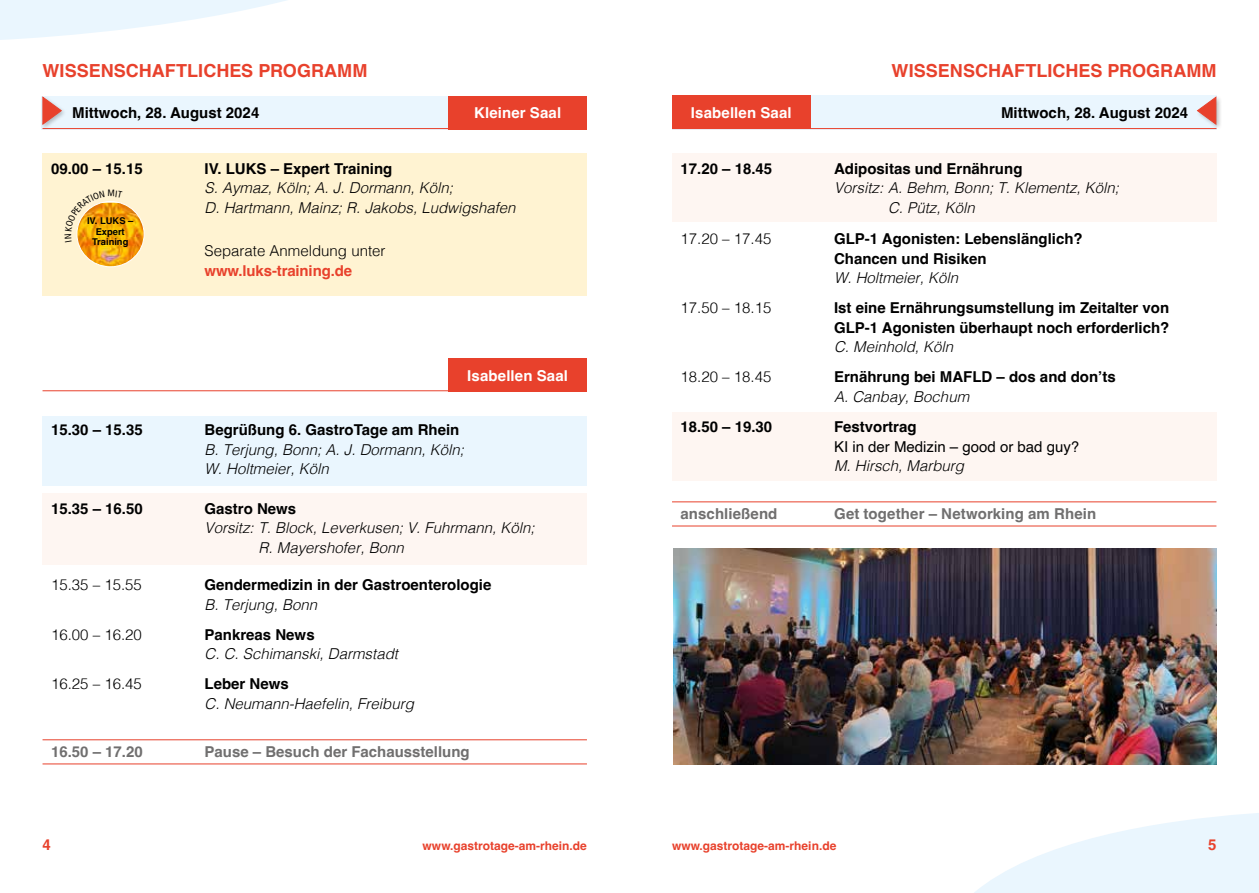
<style>
.page{position:relative;width:1259px;height:893px;background:#fff}
.page>*{position:absolute;margin:0;border:0;box-sizing:border-box;transform-origin:0 0}
.t1{font:700 18px "Helvetica";color:#e8412c}
.t2{font:700 15px/19.5px "Helvetica";color:#000}
.t3{font:italic 300 15px/19.5px "Helvetica";color:#000}
.t4{font:300 15px "Helvetica";color:#000}
.t5{font:700 15px "Helvetica";color:#706f6f}
.t6{font:700 15px "Helvetica";letter-spacing:.01em;color:#fff}
.t7{font:15px "Helvetica";color:#000}
.t8{font:700 15px "Helvetica";letter-spacing:-.01em;color:#e8412c}
.t9{font:700 12px "Helvetica";color:#e8412c}
.t10{font:700 9.3px/10.5px "Helvetica";color:#000;text-align:center}
</style>
<div class="page">
<svg style="left:974px;top:813px;width:285px;height:80px"></svg>
<div style="left:41px;top:96px;width:546px;height:33px;background:#eaf6fe"></div>
<div style="left:672px;top:412px;width:544px;height:68px;background:#fef6f2"></div>
<div style="left:672px;top:153px;width:544px;height:68px;background:#fef6f2"></div>
<div style="left:43px;top:153px;width:544px;height:143px;background:#fff3d2"></div>
<div style="left:43px;top:493px;width:544px;height:71px;background:#fef6f2"></div>
<div style="left:43px;top:416px;width:544px;height:70px;background:#eaf6fe"></div>
<hr style="left:43px;top:128px;width:544px;height:1px;background:#e8412c">
<hr style="left:43px;top:739px;width:544px;height:1px;background:#e8412c">
<hr style="left:43px;top:763px;width:544px;height:1px;background:#e8412c">
<div style="left:41px;top:95px;width:26px;height:35px;background:#000;opacity:.25"></div>
<svg style="left:42px;top:96px;width:20px;height:30px"></svg>
<div style="left:448px;top:96px;width:139px;height:33px;background:#e8412c"></div>
<img style="left:77px;top:203px;width:67px;height:64px">
<div style="left:672px;top:96px;width:544px;height:34px;background:#eaf6fe"></div>
<hr style="left:672px;top:128px;width:544px;height:1px;background:#e8412c">
<hr style="left:672px;top:501px;width:544px;height:1px;background:#e8412c">
<hr style="left:672px;top:526px;width:544px;height:1px;background:#e8412c">
<div style="left:1195px;top:95px;width:27px;height:35px;background:#000;opacity:.25"></div>
<svg style="left:1196px;top:96px;width:21px;height:30px"></svg>
<div style="left:672px;top:96px;width:138px;height:33px;background:#e8412c"></div>
<svg style="left:0;top:0;width:287px;height:40px"></svg>
<div style="left:448px;top:358px;width:139px;height:33px;background:#e8412c"></div>
<hr style="left:43px;top:390px;width:412px;height:1px;background:#e8412c">
<img style="left:673px;top:549px;width:543px;height:215px">
<svg style="left:76px;top:201px;width:46px;height:41px;background:#f4b42d"></svg>
<p class="t1" style="left:43px;top:60px;width:326px">WISSENSCHAFTLICHES PROGRAMM</p>
<p class="t2" style="left:72px;top:104px;width:188px">Mittwoch, 28. August 2024</p>
<p class="t6" style="left:474px;top:104px;width:89px">Kleiner Saal</p>
<p class="t2" style="left:51px;top:160px;width:93px">09.00 – 15.15</p>
<p class="t2" style="left:205px;top:160px;width:189px">IV. LUKS – Expert Training</p>
<p class="t3" style="left:205px;top:177px;width:312px">S. Aymaz, Köln; A. J. Dormann, Köln;<br>D. Hartmann, Mainz; R. Jakobs, Ludwigshafen</p>
<p class="t4" style="left:205px;top:238px;width:182px">Separate Anmeldung unter</p>
<p class="t8" style="left:205px;top:261px;width:149px">www.luks-training.de</p>
<p class="t10" style="left:87px;top:217px;width:48px">IV. LUKS –<br>Expert<br>Training</p>
<p class="t6" style="left:467px;top:366px;width:102px">Isabellen Saal</p>
<p class="t2" style="left:51px;top:422px;width:93px">15.30 – 15.35</p>
<p class="t2" style="left:205px;top:422px;width:256px">Begrüßung 6. GastroTage am Rhein</p>
<p class="t3" style="left:205px;top:439px;width:261px">B. Terjung, Bonn; A. J. Dormann, Köln;<br>W. Holtmeier, Köln</p>
<p class="t2" style="left:51px;top:500px;width:93px">15.35 – 16.50</p>
<p class="t2" style="left:205px;top:500px;width:93px">Gastro News</p>
<p class="t3" style="left:259px;top:517px;width:277px;text-indent:-54px">Vorsitz: T. Block, Leverkusen; V. Fuhrmann, Köln;<br>R. Mayershofer, Bonn</p>
<p class="t4" style="left:51px;top:572px;width:92px">15.35 – 15.55</p>
<p class="t2" style="left:205px;top:577px;width:288px">Gendermedizin in der Gastroenterologie</p>
<p class="t3" style="left:205px;top:594px;width:114px">B. Terjung, Bonn</p>
<p class="t4" style="left:51px;top:622px;width:92px">16.00 – 16.20</p>
<p class="t2" style="left:205px;top:626px;width:112px">Pankreas News</p>
<p class="t3" style="left:205px;top:643px;width:195px">C. C. Schimanski, Darmstadt</p>
<p class="t4" style="left:51px;top:671px;width:92px">16.25 – 16.45</p>
<p class="t2" style="left:205px;top:676px;width:86px">Leber News</p>
<p class="t3" style="left:205px;top:693px;width:211px">C. Neumann-Haefelin, Freiburg</p>
<p class="t5" style="left:51px;top:743px;width:93px">16.50 – 17.20</p>
<p class="t5" style="left:205px;top:743px;width:267px">Pause – Besuch der Fachausstellung</p>
<p class="t6" style="left:691px;top:104px;width:102px">Isabellen Saal</p>
<p class="t1" style="left:891px;top:60px;width:326px">WISSENSCHAFTLICHES PROGRAMM</p>
<p class="t2" style="left:1001px;top:104px;width:188px">Mittwoch, 28. August 2024</p>
<p class="t2" style="left:680px;top:160px;width:93px">17.20 – 18.45</p>
<p class="t2" style="left:834px;top:160px;width:190px">Adipositas und Ernährung</p>
<p class="t3" style="left:888px;top:177px;width:232px;text-indent:-54px">Vorsitz: A. Behm, Bonn; T. Klementz, Köln;<br>C. Pütz, Köln</p>
<p class="t4" style="left:680px;top:226px;width:92px">17.20 – 17.45</p>
<p class="t2" style="left:834px;top:231px;width:250px">GLP-1 Agonisten: Lebenslänglich?<br>Chancen und Risiken</p>
<p class="t3" style="left:834px;top:267px;width:126px">W. Holtmeier, Köln</p>
<p class="t4" style="left:680px;top:295px;width:92px">17.50 – 18.15</p>
<p class="t2" style="left:834px;top:300px;width:337px">Ist eine Ernährungsumstellung im Zeitalter von<br>GLP-1 Agonisten überhaupt noch erforderlich?</p>
<p class="t3" style="left:834px;top:336px;width:121px">C. Meinhold, Köln</p>
<p class="t4" style="left:680px;top:364px;width:92px">18.20 – 18.45</p>
<p class="t2" style="left:834px;top:369px;width:283px">Ernährung bei MAFLD – dos and don’ts</p>
<p class="t3" style="left:834px;top:386px;width:137px">A. Canbay, Bochum</p>
<p class="t2" style="left:680px;top:419px;width:93px">18.50 – 19.30</p>
<p class="t2" style="left:834px;top:419px;width:84px">Festvortrag</p>
<p class="t7" style="left:834px;top:435px;width:247px">KI in der Medizin – good or bad guy?</p>
<p class="t3" style="left:834px;top:455px;width:132px">M. Hirsch, Marburg</p>
<p class="t5" style="left:680px;top:505px;width:98px">anschließend</p>
<p class="t5" style="left:834px;top:505px;width:264px">Get together – Networking am Rhein</p>
<p class="t8" style="left:43px;top:836px;width:10px">4</p>
<p class="t9" style="left:423px;top:839px;width:166px">www.gastrotage-am-rhein.de</p>
<p class="t9" style="left:672px;top:839px;width:166px">www.gastrotage-am-rhein.de</p>
<p class="t8" style="left:1208px;top:836px;width:10px">5</p>
</div>
